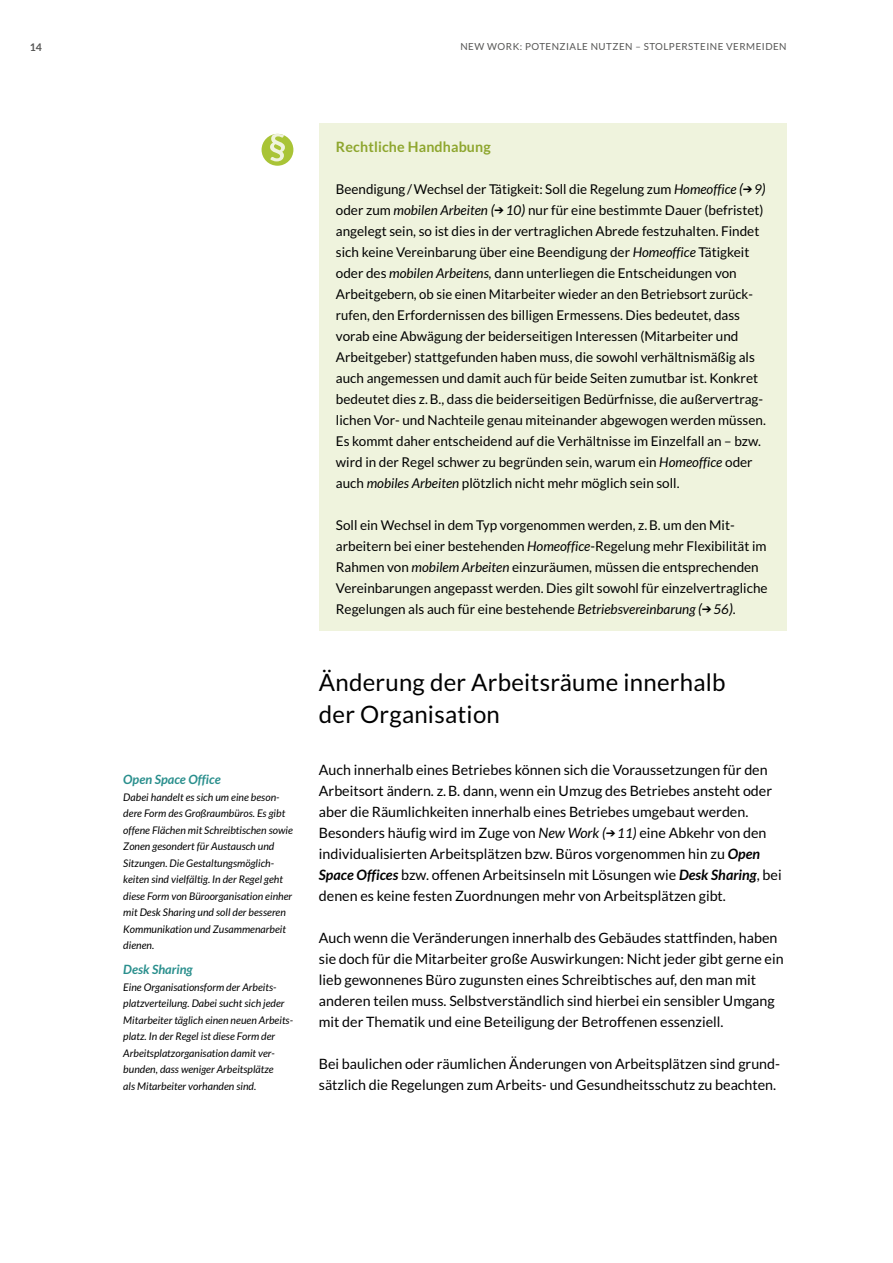
<style>
.page{position:relative;width:893px;height:1263px;background:#fff}
.page>*{position:absolute;margin:0;border:0;box-sizing:border-box;transform-origin:0 0}
.t1{font:24px/31.5px "Lato";letter-spacing:.01em;color:#000}
.t2{font:14.25px/21px "Lato";color:#000}
.t3{font:700 14.25px "Lato";letter-spacing:.01em;color:#8ea62e}
.t4{font:13.5px/21px "Lato";color:#000}
.t5{font:italic 700 12.75px "Lato";color:#2a8f8d}
.t6{font:italic 10.5px/16.5px "Lato";color:#000}
.t7{font:700 10.5px "Lato";color:#575756}
.t8{font:9.75px "Lato";letter-spacing:.05em;color:#575756}
.s1{font-style:italic}
.s2{font-style:italic;font-size:14.25px}
.s3{font-style:italic;font-size:13.5px}
.s4{font-weight:700;font-style:italic}
</style>
<div class="page">
<div style="left:319px;top:123px;width:468px;height:508px;background:#eff3dd"></div>
<div style="left:262px;top:134px;width:31px;height:32px;background:#a9c436;border-radius:50%"></div>
<svg style="left:270px;top:134px;width:15px;height:27px"></svg>
<p class="t7" style="left:30px;top:41px;width:14px">14</p>
<p class="t8" style="left:460px;top:41px;width:328px">NEW WORK: POTENZIALE NUTZEN – STOLPERSTEINE VERMEIDEN</p>
<p class="t5" style="left:123px;top:772px;width:99px">Open Space Office</p>
<p class="t6" style="left:123px;top:789px;width:171px">Dabei handelt es sich um eine beson&shy;dere Form des Großraumbüros. Es gibt offene Flächen mit Schreibtischen sowie Zonen gesondert für Austausch und Sitzungen. Die Gestaltungsmöglich&shy;keiten sind vielfältig. In der Regel geht diese Form von Büroorganisation einher mit Desk Sharing und soll der besseren Kommunikation und Zusammenarbeit dienen.</p>
<p class="t5" style="left:123px;top:962px;width:71px">Desk Sharing</p>
<p class="t6" style="left:123px;top:979px;width:171px">Eine Organisationsform der Arbeits&shy;platzverteilung. Dabei sucht sich jeder Mitarbeiter täglich einen neuen Arbeits&shy;platz. In der Regel ist diese Form der Arbeitsplatzorganisation damit ver&shy;bunden, dass weniger Arbeitsplätze<br>als Mitarbeiter vorhanden sind.</p>
<p class="t3" style="left:336px;top:138px;width:156px">Rechtliche Handhabung</p>
<p class="t4" style="left:336px;top:178px;width:431px">Beendigung/Wechsel der Tätigkeit: Soll die Regelung zum <span class="s1">Homeoffice</span> <span class="s2">(</span>➔ <span class="s1">9</span><span class="s2">) </span>oder zum <span class="s1">mobilen Arbeiten</span> <span class="s2">(</span>➔ <span class="s1">10</span><span class="s2">)</span> nur für eine bestimmte Dauer (befristet) angelegt sein, so ist dies in der vertraglichen Abrede festzuhalten. Findet sich keine Vereinbarung über eine Beendigung der <span class="s1">Homeoffice</span> Tätigkeit oder des <span class="s1">mobilen Arbeitens,</span> dann unterliegen die Entscheidungen von Arbeitgebern, ob sie einen Mitarbeiter wieder an den Betriebsort zurück&shy;rufen, den Erfordernissen des billigen Ermessens. Dies bedeutet, dass vorab eine Abwägung der beiderseitigen Interessen (Mitarbeiter und Arbeitgeber) stattgefunden haben muss, die sowohl verhältnismäßig als auch angemessen und damit auch für beide Seiten zumutbar ist. Konkret bedeutet dies z.B., dass die beiderseitigen Bedürfnisse, die außervertrag&shy;lichen Vor- und Nachteile genau miteinander abgewogen werden müssen.<br>Es kommt daher entscheidend auf die Verhältnisse im Einzelfall an – bzw. wird in der Regel schwer zu begründen sein, warum ein <span class="s1">Homeoffice</span> oder auch <span class="s1">mobiles Arbeiten</span> plötzlich nicht mehr möglich sein soll.</p>
<p class="t4" style="left:336px;top:514px;width:433px">Soll ein Wechsel in dem Typ vorgenommen werden, z.B. um den Mit&shy;arbeitern bei einer bestehenden <span class="s1">Homeoffice</span>-Regelung mehr Flexibilität im Rahmen von <span class="s1">mobilem Arbeiten</span> einzuräumen, müssen die entsprechenden Vereinbarungen angepasst werden. Dies gilt sowohl für einzelvertragliche Regelungen als auch für eine bestehende <span class="s1">Betriebsvereinbarung</span> <span class="s2">(</span>➔ <span class="s1">56</span><span class="s2">)</span>.</p>
<h1 class="t1" style="left:319px;top:667px;width:408px">Änderung der Arbeitsräume innerhalb der Organisation</h1>
<p class="t2" style="left:319px;top:759px;width:464px">Auch innerhalb eines Betriebes können sich die Voraussetzungen für den Arbeitsort ändern. z.B. dann, wenn ein Umzug des Betriebes ansteht oder aber die Räumlichkeiten innerhalb eines Betriebes umgebaut werden.<br>Besonders häufig wird im Zuge von <span class="s1">New Work (</span>➔ <span class="s3">11</span><span class="s1">)</span> eine Abkehr von den individualisierten Arbeitsplätzen bzw. Büros vorgenommen hin zu <span class="s4">Open Space Offices</span> bzw. offenen Arbeitsinseln mit Lösungen wie <span class="s4">Desk Sharing</span>, bei denen es keine festen Zuordnungen mehr von Arbeitsplätzen gibt.</p>
<p class="t2" style="left:319px;top:927px;width:466px">Auch wenn die Veränderungen innerhalb des Gebäudes stattfinden, haben sie doch für die Mitarbeiter große Auswirkungen: Nicht jeder gibt gerne ein lieb gewonnenes Büro zugunsten eines Schreibtisches auf, den man mit anderen teilen muss. Selbstverständlich sind hierbei ein sensibler Umgang mit der Thematik und eine Beteiligung der Betroffenen essenziell.</p>
<p class="t2" style="left:319px;top:1053px;width:463px">Bei baulichen oder räumlichen Änderungen von Arbeitsplätzen sind grund&shy;sätzlich die Regelungen zum Arbeits- und Gesundheitsschutz zu beachten.</p>
</div>
